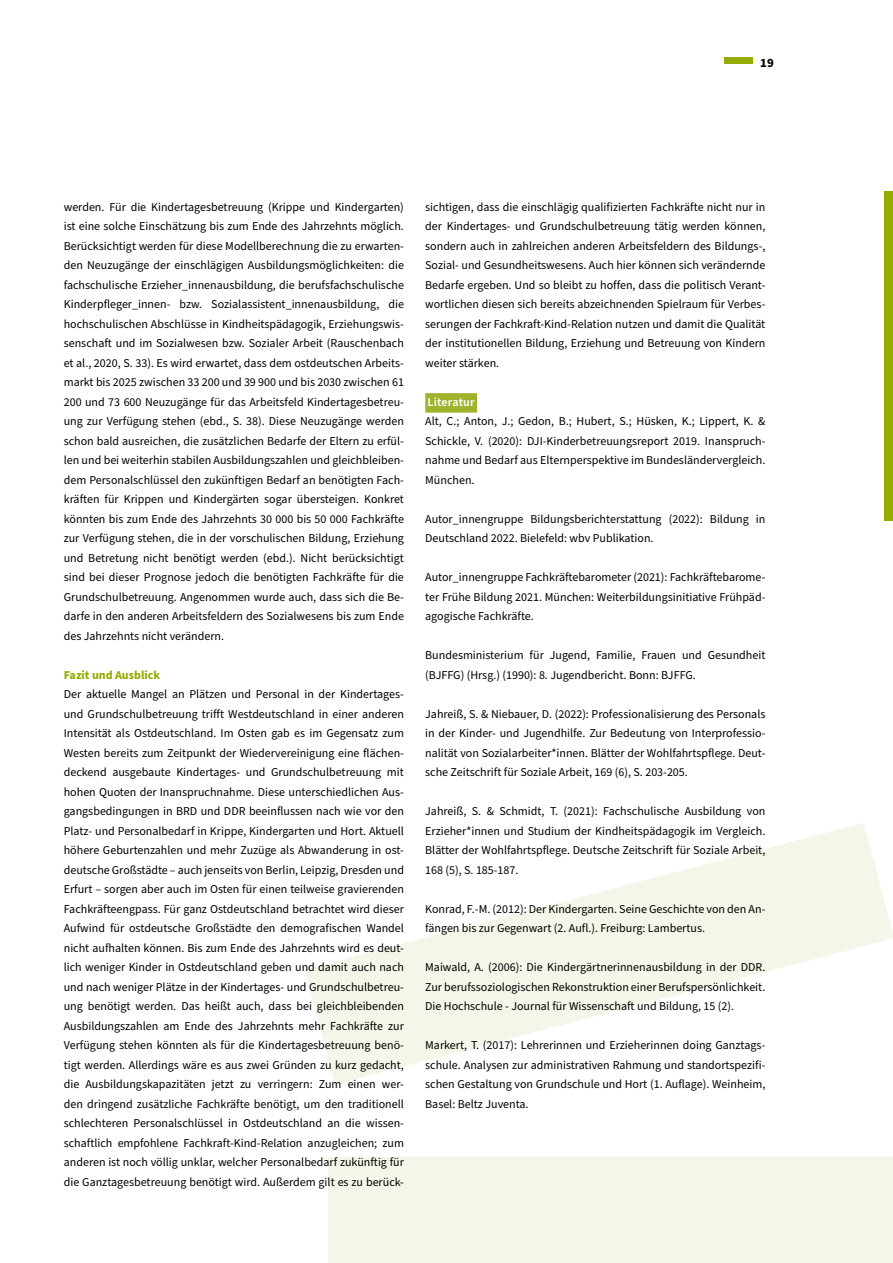
<style>
.page{position:relative;width:893px;height:1263px;background:#fff}
.page>*{position:absolute;margin:0;border:0;box-sizing:border-box;transform-origin:0 0}
.t1{font:700 12.75px "Source Sans Pro";color:#000}
.t2{font:12px/19.5px "Source Sans Pro";color:#000;text-align:justify}
.t3{font:700 12px "Source Sans Pro";color:#96ab00}
.t4{font:600 12px "Source Sans Pro";letter-spacing:.01em;color:#fff}
</style>
<div class="page">
<div style="left:884px;top:191px;width:9px;height:330px;background:#96ab00"></div>
<div style="left:724px;top:57px;width:29px;height:6px;background:#96ab00"></div>
<svg style="left:305px;top:823px;width:588px;height:440px"></svg>
<div style="left:425px;top:393px;width:52px;height:20px;background:#a1b32d"></div>
<p class="t1" style="left:760px;top:54px;width:15px">19</p>
<p class="t2" style="left:64px;top:197px;width:342px">werden. Für die Kindertagesbetreuung (Krippe und Kindergarten) ist eine solche Einschätzung bis zum Ende des Jahrzehnts möglich.<br>Berücksichtigt werden für diese Modellberechnung die zu erwarten&shy;den Neuzugänge der einschlägigen Ausbildungsmöglichkeiten: die fachschulische Erzieher_innenausbildung, die berufsfachschulische Kinderpfleger_innen- bzw. Sozialassistent_innenausbildung, die hochschulischen Abschlüsse in Kindheitspädagogik, Erziehungswis&shy;senschaft und im Sozialwesen bzw. Sozialer Arbeit (Rauschenbach et al., 2020, S. 33). Es wird erwartet, dass dem ostdeutschen Arbeits&shy;markt bis 2025 zwischen 33 200 und 39 900 und bis 2030 zwischen 61<br>200 und 73 600 Neuzugänge für das Arbeitsfeld Kindertagesbetreu&shy;ung zur Verfügung stehen (ebd., S. 38). Diese Neuzugänge werden schon bald ausreichen, die zusätzlichen Bedarfe der Eltern zu erfül&shy;len und bei weiterhin stabilen Ausbildungszahlen und gleichbleiben&shy;dem Personalschlüssel den zukünftigen Bedarf an benötigten Fach&shy;kräften für Krippen und Kindergärten sogar übersteigen. Konkret könnten bis zum Ende des Jahrzehnts 30 000 bis 50 000 Fachkräfte zur Verfügung stehen, die in der vorschulischen Bildung, Erziehung und Betretung nicht benötigt werden (ebd.). Nicht berücksichtigt sind bei dieser Prognose jedoch die benötigten Fachkräfte für die Grundschulbetreuung. Angenommen wurde auch, dass sich die Be&shy;darfe in den anderen Arbeitsfeldern des Sozialwesens bis zum Ende des Jahrzehnts nicht verändern.</p>
<p class="t3" style="left:64px;top:667px;width:98px">Fazit und Ausblick</p>
<p class="t2" style="left:64px;top:685px;width:342px">Der aktuelle Mangel an Plätzen und Personal in der Kindertages&shy;und Grundschulbetreuung trifft Westdeutschland in einer anderen Intensität als Ostdeutschland. Im Osten gab es im Gegensatz zum Westen bereits zum Zeitpunkt der Wiedervereinigung eine flächen&shy;deckend ausgebaute Kindertages- und Grundschulbetreuung mit hohen Quoten der Inanspruchnahme. Diese unterschiedlichen Aus&shy;gangsbedingungen in BRD und DDR beeinflussen nach wie vor den Platz- und Personalbedarf in Krippe, Kindergarten und Hort. Aktuell höhere Geburtenzahlen und mehr Zuzüge als Abwanderung in ost&shy;deutsche Großstädte – auch jenseits von Berlin, Leipzig, Dresden und Erfurt – sorgen aber auch im Osten für einen teilweise gravierenden Fachkräfteengpass. Für ganz Ostdeutschland betrachtet wird dieser Aufwind für ostdeutsche Großstädte den demografischen Wandel nicht aufhalten können. Bis zum Ende des Jahrzehnts wird es deut&shy;lich weniger Kinder in Ostdeutschland geben und damit auch nach und nach weniger Plätze in der Kindertages- und Grundschulbetreu&shy;ung benötigt werden. Das heißt auch, dass bei gleichbleibenden Ausbildungszahlen am Ende des Jahrzehnts mehr Fachkräfte zur Verfügung stehen könnten als für die Kindertagesbetreuung benö&shy;tigt werden. Allerdings wäre es aus zwei Gründen zu kurz gedacht, die Ausbildungskapazitäten jetzt zu verringern: Zum einen wer&shy;den dringend zusätzliche Fachkräfte benötigt, um den traditionell schlechteren Personalschlüssel in Ostdeutschland an die wissen&shy;schaftlich empfohlene Fachkraft-Kind-Relation anzugleichen; zum anderen ist noch völlig unklar, welcher Personalbedarf zukünftig für die Ganztagesbetreuung benötigt wird. Außerdem gilt es zu berück-</p>
<p class="t2" style="left:425px;top:197px;width:342px">sichtigen, dass die einschlägig qualifizierten Fachkräfte nicht nur in der Kindertages- und Grundschulbetreuung tätig werden können, sondern auch in zahlreichen anderen Arbeitsfeldern des Bildungs-, Sozial- und Gesundheitswesens. Auch hier können sich verändernde Bedarfe ergeben. Und so bleibt zu hoffen, dass die politisch Verant&shy;wortlichen diesen sich bereits abzeichnenden Spielraum für Verbes&shy;serungen der Fachkraft-Kind-Relation nutzen und damit die Qualität der institutionellen Bildung, Erziehung und Betreuung von Kindern weiter stärken.</p>
<p class="t4" style="left:428px;top:394px;width:48px">Literatur</p>
<p class="t2" style="left:425px;top:412px;width:342px">Alt, C.; Anton, J.; Gedon, B.; Hubert, S.; Hüsken, K.; Lippert, K. &amp; Schickle, V. (2020): DJI-Kinderbetreuungsreport 2019. Inanspruch&shy;nahme und Bedarf aus Elternperspektive im Bundesländervergleich.<br>München.</p>
<p class="t2" style="left:425px;top:509px;width:342px">Autor_innengruppe Bildungsberichterstattung (2022): Bildung in<br>Deutschland 2022. Bielefeld: wbv Publikation.</p>
<p class="t2" style="left:425px;top:568px;width:342px">Autor_innengruppe Fachkräftebarometer (2021): Fachkräftebarome&shy;ter Frühe Bildung 2021. München: Weiterbildungsinitiative Frühpäd&shy;agogische Fachkräfte.</p>
<p class="t2" style="left:425px;top:646px;width:342px">Bundesministerium für Jugend, Familie, Frauen und Gesundheit (BJFFG) (Hrsg.) (1990): 8. Jugendbericht. Bonn: BJFFG.</p>
<p class="t2" style="left:425px;top:704px;width:342px">Jahreiß, S. &amp; Niebauer, D. (2022): Professionalisierung des Personals in der Kinder- und Jugendhilfe. Zur Bedeutung von Interprofessio&shy;nalität von Sozialarbeiter*innen. Blätter der Wohlfahrtspflege. Deut&shy;sche Zeitschrift für Soziale Arbeit, 169 (6), S. 203-205.</p>
<p class="t2" style="left:425px;top:802px;width:342px">Jahreiß, S. &amp; Schmidt, T. (2021): Fachschulische Ausbildung von Erzieher*innen und Studium der Kindheitspädagogik im Vergleich.<br>Blätter der Wohlfahrtspflege. Deutsche Zeitschrift für Soziale Arbeit, 168 (5), S. 185-187.</p>
<p class="t2" style="left:425px;top:899px;width:342px">Konrad, F.-M. (2012): Der Kindergarten. Seine Geschichte von den An&shy;fängen bis zur Gegenwart (2. Aufl.). Freiburg: Lambertus.</p>
<p class="t2" style="left:425px;top:958px;width:342px">Maiwald, A. (2006): Die Kindergärtnerinnenausbildung in der DDR.<br>Zur berufssoziologischen Rekonstruktion einer Berufspersönlichkeit.<br>Die Hochschule - Journal für Wissenschaft und Bildung, 15 (2).</p>
<p class="t2" style="left:425px;top:1036px;width:342px">Markert, T. (2017): Lehrerinnen und Erzieherinnen doing Ganztags&shy;schule. Analysen zur administrativen Rahmung und standortspezifi&shy;schen Gestaltung von Grundschule und Hort (1. Auflage). Weinheim, Basel: Beltz Juventa.</p>
</div>
